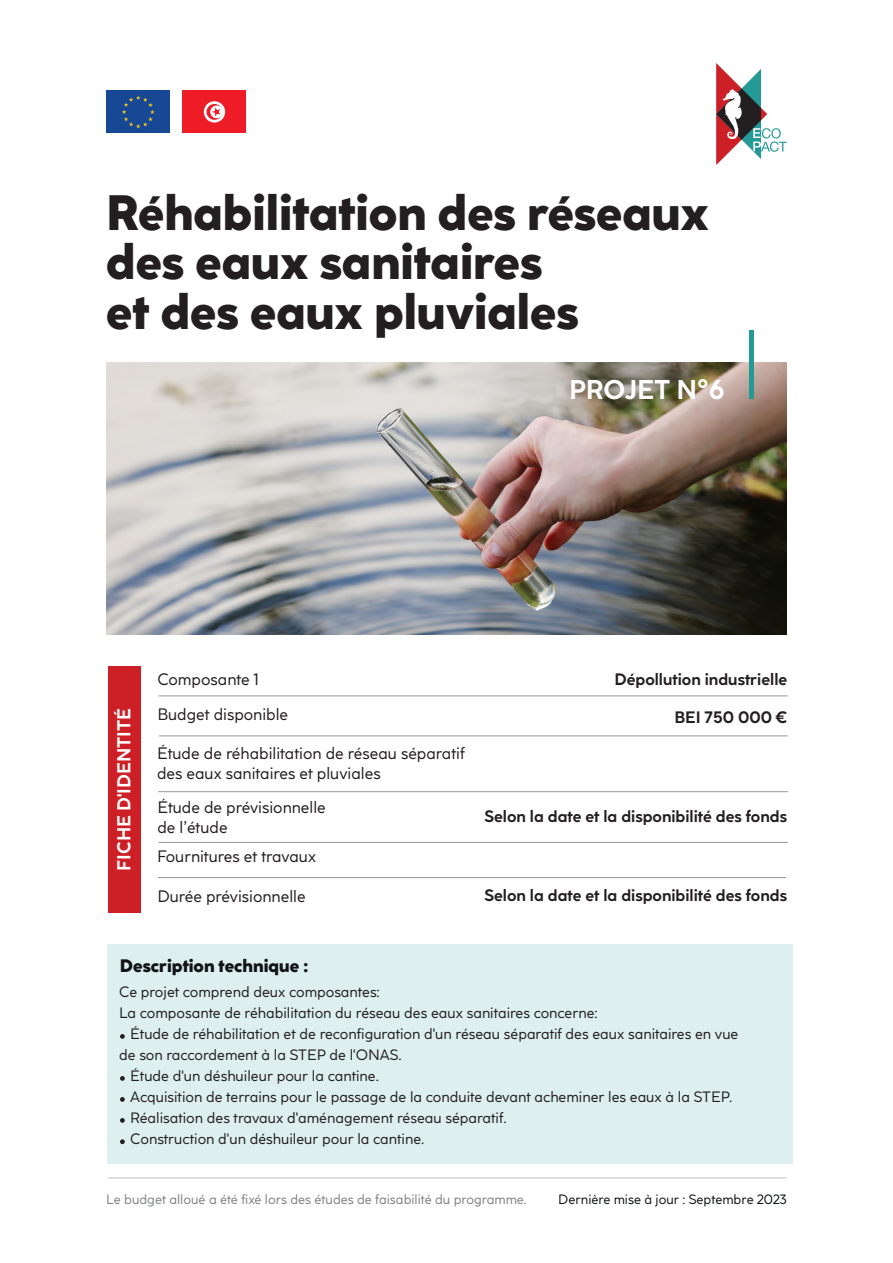
<style>
.page{position:relative;width:893px;height:1263px;background:#fff}
.page>*{position:absolute;margin:0;border:0;box-sizing:border-box;transform-origin:0 0}
.t1{font:800 49.5px/49.5px "Coco Sharp S";color:#231f20}
.t2{font:700 27px "Coco Sharp S";color:#fff}
.t3{font:700 18.6px "Coco Sharp S";color:#fff}
.t4{font:800 18px "Coco Sharp S";color:#111416}
.t5{font:16.5px/19.8px "Coco Sharp S";color:#231f20}
.t6{font:700 16.5px "Coco Sharp S";color:#231f20}
.t7{font:15px "Coco Sharp S";color:#231f20}
.t8{font:13.5px "Coco Sharp S";color:#808285}
.t9{font:13.5px "Coco Sharp S";color:#111416}
</style>
<div class="page">
<img style="left:106px;top:362px;width:681px;height:272px">
<div style="left:108px;top:666px;width:32px;height:247px;background:#cc2026"></div>
<hr style="left:159px;top:695px;width:629px;height:1px;background:#939598">
<hr style="left:157px;top:866px;width:630px;height:1px;background:#939598">
<hr style="left:159px;top:842px;width:629px;height:1px;background:#939598">
<hr style="left:159px;top:735px;width:629px;height:1px;background:#939598">
<hr style="left:158px;top:877px;width:628px;height:1px;background:#939598">
<hr style="left:158px;top:791px;width:630px;height:1px;background:#939598">
<svg style="left:716px;top:63px;width:71px;height:102px"></svg>
<div style="left:106px;top:91px;width:64px;height:42px;background:#174895"></div>
<svg style="left:122px;top:96px;width:33px;height:32px"></svg>
<div style="left:183px;top:91px;width:63px;height:42px;background:#ee1c27"></div>
<svg style="left:204px;top:101px;width:21px;height:22px"></svg>
<svg style="left:206px;top:104px;width:16px;height:16px"></svg>
<svg style="left:210px;top:106px;width:13px;height:12px"></svg>
<svg style="left:212px;top:107px;width:8px;height:9px"></svg>
<hr style="left:749px;top:330px;width:4px;height:68px;background:#249a97">
<hr style="left:108px;top:1177px;width:679px;height:1px;background:#bcbdc0">
<div style="left:108px;top:944px;width:685px;height:220px;background:#deefef"></div>
<svg style="left:120px;top:1034px;width:5px;height:5px"></svg>
<svg style="left:120px;top:1076px;width:5px;height:5px"></svg>
<svg style="left:120px;top:1097px;width:5px;height:5px"></svg>
<svg style="left:120px;top:1139px;width:5px;height:5px"></svg>
<svg style="left:120px;top:1118px;width:5px;height:5px"></svg>
<h1 class="t1" style="left:106px;top:187px;width:604px">Réhabilitation des réseaux des eaux sanitaires<br>et des eaux pluviales</h1>
<h2 class="t2" style="left:569px;top:371px;width:157px">PROJET N°6</h2>
<p class="t3" style="left:111px;top:870px;width:164px;rotate:-90deg">FICHE D'IDENTITÉ</p>
<p class="t5" style="left:157px;top:669px;width:103px">Composante 1</p>
<p class="t6" style="left:614px;top:667px;width:174px">Dépollution industrielle</p>
<p class="t5" style="left:157px;top:704px;width:132px">Budget disponible</p>
<p class="t6" style="left:674px;top:706px;width:114px">BEI 750 000 €</p>
<p class="t5" style="left:157px;top:743px;width:309px">Étude de réhabilitation de réseau séparatif des eaux sanitaires et pluviales</p>
<p class="t5" style="left:157px;top:798px;width:170px">Étude de prévisionnelle de l’étude</p>
<p class="t6" style="left:484px;top:805px;width:304px">Selon la date et la disponibilité des fonds</p>
<p class="t5" style="left:157px;top:847px;width:161px">Fournitures et travaux</p>
<p class="t5" style="left:157px;top:886px;width:150px">Durée prévisionnelle</p>
<p class="t6" style="left:484px;top:884px;width:304px">Selon la date et la disponibilité des fonds</p>
<p class="t4" style="left:120px;top:952px;width:190px">Description technique :</p>
<p class="t7" style="left:119px;top:981px;width:262px">Ce projet comprend deux composantes:</p>
<p class="t7" style="left:119px;top:1002px;width:480px">La composante de réhabilitation du réseau des eaux sanitaires concerne:</p>
<p class="t7" style="left:130px;top:1023px;width:610px">Étude de réhabilitation et de reconfiguration d'un réseau séparatif des eaux sanitaires en vue</p>
<p class="t7" style="left:119px;top:1044px;width:284px">de son raccordement à la STEP de l'ONAS.</p>
<p class="t7" style="left:130px;top:1065px;width:250px">Étude d'un déshuileur pour la cantine.</p>
<p class="t7" style="left:130px;top:1086px;width:604px">Acquisition de terrains pour le passage de la conduite devant acheminer les eaux à la STEP.</p>
<p class="t7" style="left:130px;top:1107px;width:378px">Réalisation des travaux d'aménagement réseau séparatif.</p>
<p class="t7" style="left:130px;top:1128px;width:296px">Construction d'un déshuileur pour la cantine.</p>
<p class="t8" style="left:106px;top:1190px;width:422px">Le budget alloué a été fixé lors des études de faisabilité du programme.</p>
<p class="t9" style="left:558px;top:1191px;width:230px">Dernière mise à jour : Septembre 2023</p>
</div>
